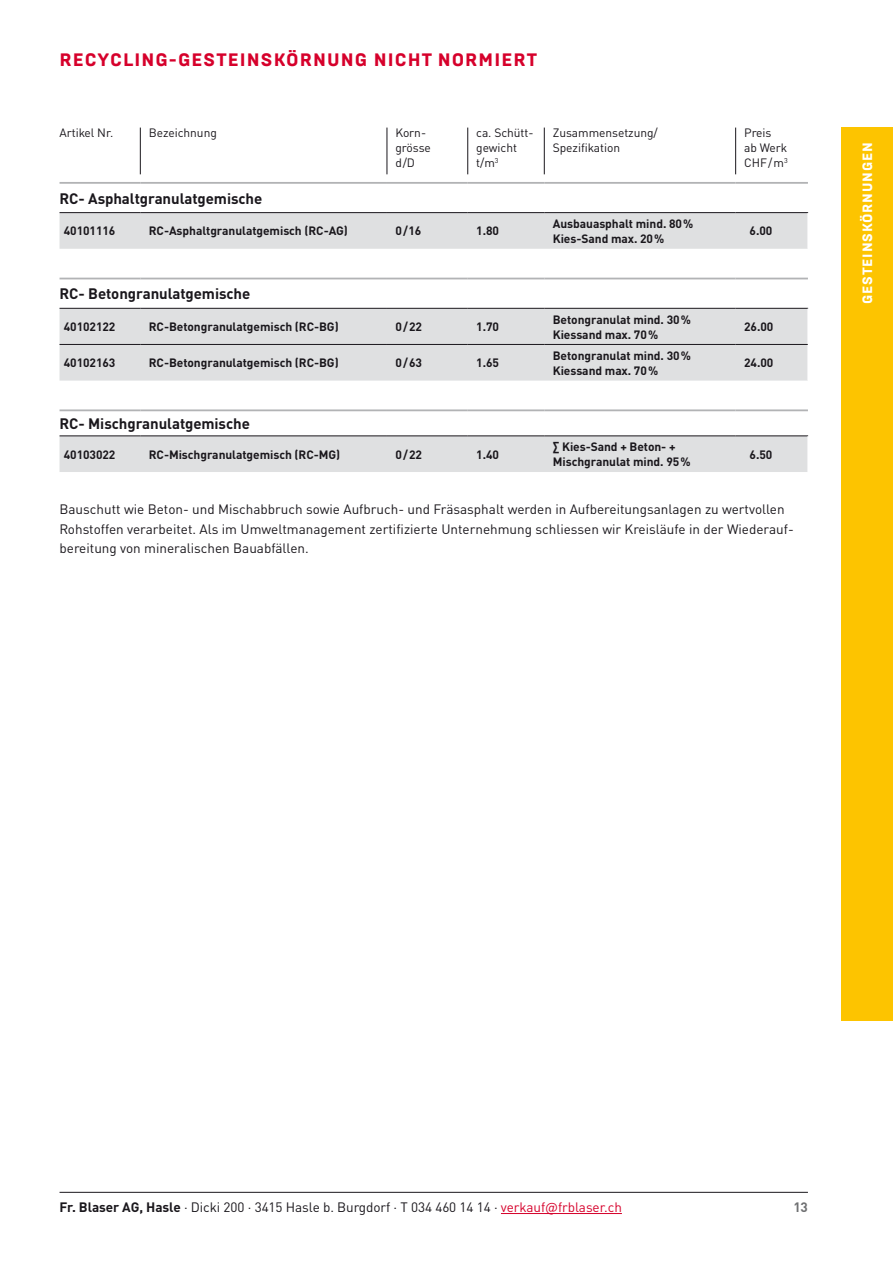
<style>
.page{position:relative;width:893px;height:1263px;background:#fff}
.page>*{position:absolute;margin:0;border:0;box-sizing:border-box;transform-origin:0 0}
.t1{font:800 18px "Brutal Type";letter-spacing:.06em;color:#d6002b}
.t2{font:700 15px "DIN Pro";letter-spacing:-.005em;color:#1a171c}
.t3{font:13.5px/19.5px "DIN Pro";color:#1a171c}
.t4{font:800 13.5px "Brutal Type";letter-spacing:.06em;color:#fff}
.t5{font:700 13.5px "DIN Pro";color:#707173}
.t6{font:700 12px/15px "DIN Pro";letter-spacing:-.005em;color:#1a171c}
.t7{font:12px/15px "DIN Pro";letter-spacing:-.005em;color:#1a171c}
.s1{font-weight:700}
.s2{color:#d6002b}
</style>
<div class="page">
<hr style="left:60px;top:1192px;width:748px;height:1px;background:#1a171c">
<hr style="left:501px;top:1213px;width:121px;height:1px;background:#d6002b">
<div style="left:842px;top:128px;width:51px;height:892px;background:#fdc400"></div>
<svg style="left:60px;top:213px;width:748px;height:259px;fill:#dfe0e1"></svg>
<hr style="left:60px;top:212px;width:80px;height:1px;background:#1a171c">
<hr style="left:140px;top:212px;width:247px;height:1px;background:#1a171c">
<hr style="left:387px;top:212px;width:81px;height:1px;background:#1a171c">
<hr style="left:468px;top:212px;width:76px;height:1px;background:#1a171c">
<hr style="left:544px;top:212px;width:192px;height:1px;background:#1a171c">
<hr style="left:736px;top:212px;width:72px;height:1px;background:#1a171c">
<hr style="left:60px;top:308px;width:80px;height:1px;background:#1a171c">
<hr style="left:140px;top:308px;width:247px;height:1px;background:#1a171c">
<hr style="left:387px;top:308px;width:81px;height:1px;background:#1a171c">
<hr style="left:468px;top:308px;width:76px;height:1px;background:#1a171c">
<hr style="left:544px;top:308px;width:192px;height:1px;background:#1a171c">
<hr style="left:736px;top:308px;width:72px;height:1px;background:#1a171c">
<hr style="left:60px;top:436px;width:80px;height:1px;background:#1a171c">
<hr style="left:140px;top:436px;width:247px;height:1px;background:#1a171c">
<hr style="left:387px;top:436px;width:81px;height:1px;background:#1a171c">
<hr style="left:468px;top:436px;width:76px;height:1px;background:#1a171c">
<hr style="left:544px;top:436px;width:192px;height:1px;background:#1a171c">
<hr style="left:736px;top:436px;width:72px;height:1px;background:#1a171c">
<hr style="left:387px;top:128px;width:1px;height:46px;background:#1a171c">
<hr style="left:467px;top:128px;width:1px;height:46px;background:#1a171c">
<hr style="left:544px;top:128px;width:1px;height:46px;background:#1a171c">
<hr style="left:735px;top:128px;width:1px;height:46px;background:#1a171c">
<hr style="left:140px;top:128px;width:1px;height:46px;background:#1a171c">
<hr style="left:60px;top:182px;width:80px;height:2px;background:#b2b3b5">
<hr style="left:140px;top:182px;width:247px;height:2px;background:#b2b3b5">
<hr style="left:387px;top:182px;width:81px;height:2px;background:#b2b3b5">
<hr style="left:468px;top:182px;width:76px;height:2px;background:#b2b3b5">
<hr style="left:544px;top:182px;width:192px;height:2px;background:#b2b3b5">
<hr style="left:736px;top:182px;width:72px;height:2px;background:#b2b3b5">
<hr style="left:60px;top:278px;width:80px;height:1px;background:#b2b3b5">
<hr style="left:140px;top:278px;width:247px;height:1px;background:#b2b3b5">
<hr style="left:387px;top:278px;width:81px;height:1px;background:#b2b3b5">
<hr style="left:468px;top:278px;width:76px;height:1px;background:#b2b3b5">
<hr style="left:544px;top:278px;width:192px;height:1px;background:#b2b3b5">
<hr style="left:736px;top:278px;width:72px;height:1px;background:#b2b3b5">
<hr style="left:60px;top:409px;width:80px;height:2px;background:#b2b3b5">
<hr style="left:140px;top:409px;width:247px;height:2px;background:#b2b3b5">
<hr style="left:387px;top:409px;width:81px;height:2px;background:#b2b3b5">
<hr style="left:468px;top:409px;width:76px;height:2px;background:#b2b3b5">
<hr style="left:544px;top:409px;width:192px;height:2px;background:#b2b3b5">
<hr style="left:736px;top:409px;width:72px;height:2px;background:#b2b3b5">
<hr style="left:60px;top:344px;width:80px;height:1px;background:#1a171c">
<hr style="left:140px;top:344px;width:247px;height:1px;background:#1a171c">
<hr style="left:387px;top:344px;width:81px;height:1px;background:#1a171c">
<hr style="left:468px;top:344px;width:76px;height:1px;background:#1a171c">
<hr style="left:544px;top:344px;width:192px;height:1px;background:#1a171c">
<hr style="left:736px;top:344px;width:72px;height:1px;background:#1a171c">
<h1 class="t1" style="left:60px;top:48px;width:479px">RECYCLING-GESTEINSKÖRNUNG NICHT NORMIERT</h1>
<p class="t7" style="left:60px;top:124px;width:55px">Artikel Nr.</p>
<p class="t7" style="left:149px;top:124px;width:70px">Bezeichnung</p>
<p class="t7" style="left:395px;top:124px;width:37px">Korn&shy;grösse d/D</p>
<p class="t7" style="left:476px;top:124px;width:59px">ca. Schütt&shy;gewicht t/m<sup>3</sup></p>
<p class="t7" style="left:553px;top:124px;width:107px">Zusammensetzung/<br>Spezifikation</p>
<p class="t7" style="left:744px;top:124px;width:45px">Preis<br>ab Werk<br>CHF/m<sup>3</sup></p>
<p class="t2" style="left:60px;top:186px;width:204px">RC- Asphaltgranulatgemische</p>
<p class="t6" style="left:64px;top:222px;width:53px">40101116</p>
<p class="t6" style="left:149px;top:222px;width:201px">RC-Asphaltgranulatgemisch (RC-AG)</p>
<p class="t6" style="left:395px;top:222px;width:27px">0/16</p>
<p class="t6" style="left:476px;top:222px;width:24px">1.80</p>
<p class="t6" style="left:553px;top:215px;width:142px">Ausbauasphalt mind. 80%<br>Kies-Sand max. 20%</p>
<p class="t6" style="left:750px;top:222px;width:24px">6.00</p>
<p class="t2" style="left:60px;top:282px;width:192px">RC- Betongranulatgemische</p>
<p class="t6" style="left:64px;top:318px;width:53px">40102122</p>
<p class="t6" style="left:149px;top:318px;width:191px">RC-Betongranulatgemisch (RC-BG)</p>
<p class="t6" style="left:395px;top:318px;width:28px">0/22</p>
<p class="t6" style="left:476px;top:318px;width:24px">1.70</p>
<p class="t6" style="left:553px;top:310px;width:140px">Betongranulat mind. 30%<br>Kiessand max. 70%</p>
<p class="t6" style="left:744px;top:318px;width:31px">26.00</p>
<p class="t6" style="left:64px;top:354px;width:53px">40102163</p>
<p class="t6" style="left:149px;top:354px;width:191px">RC-Betongranulatgemisch (RC-BG)</p>
<p class="t6" style="left:395px;top:354px;width:28px">0/63</p>
<p class="t6" style="left:476px;top:354px;width:24px">1.65</p>
<p class="t6" style="left:553px;top:346px;width:140px">Betongranulat mind. 30%<br>Kiessand max. 70%</p>
<p class="t6" style="left:744px;top:354px;width:31px">24.00</p>
<p class="t2" style="left:60px;top:411px;width:192px">RC- Mischgranulatgemische</p>
<p class="t6" style="left:64px;top:445px;width:53px">40103022</p>
<p class="t6" style="left:149px;top:445px;width:193px">RC-Mischgranulatgemisch (RC-MG)</p>
<p class="t6" style="left:395px;top:445px;width:28px">0/22</p>
<p class="t6" style="left:476px;top:445px;width:24px">1.40</p>
<p class="t6" style="left:553px;top:438px;width:139px">∑ Kies-Sand + Beton- +<br>Mischgranulat mind. 95%</p>
<p class="t6" style="left:750px;top:445px;width:24px">6.50</p>
<p class="t3" style="left:60px;top:498px;width:736px">Bauschutt wie Beton- und Mischabbruch sowie Aufbruch- und Fräsasphalt werden in Aufbereitungsanlagen zu wertvollen<br>Rohstoffen verarbeitet. Als im Umweltmanagement zertifizierte Unternehmung schliessen wir Kreisläufe in der Wiederauf&shy;bereitung von mineralischen Bauabfällen.</p>
<p class="t4" style="left:859px;top:304px;width:163px;rotate:-90deg">GESTEINSKÖRNUNGEN</p>
<p class="t3" style="left:60px;top:1196px;width:564px"><span class="s1">Fr. Blaser AG, Hasle</span> · Dicki 200 · 3415 Hasle b. Burgdorf · T 034 460 14 14 · <span class="s2">verkauf@frblaser.ch</span></p>
<p class="t5" style="left:793px;top:1195px;width:16px">13</p>
</div>
